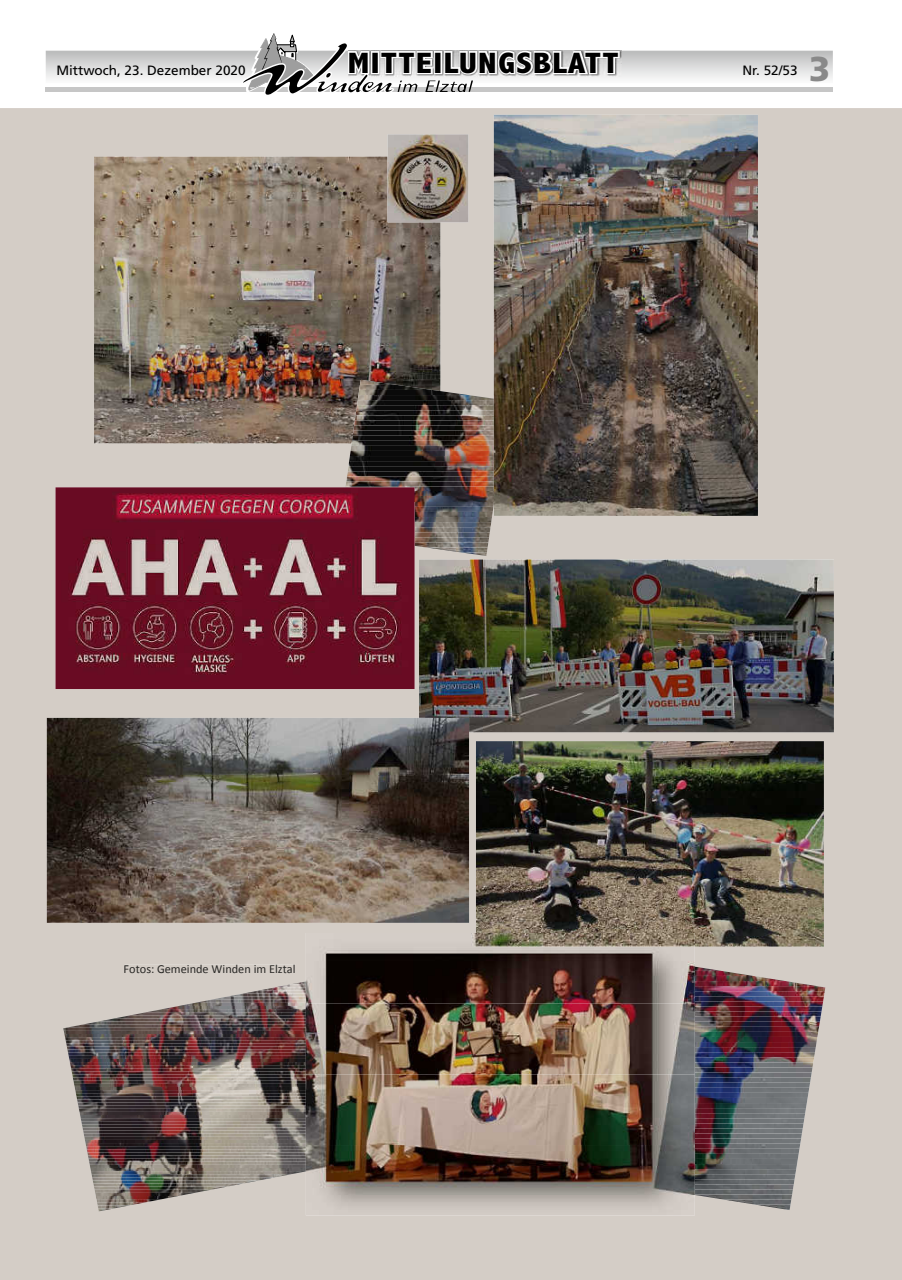
<style>
.page{position:relative;width:902px;height:1280px;background:#fff}
.page>*{position:absolute;margin:0;border:0;box-sizing:border-box;transform-origin:0 0}
.t1{font:900 34.5px "Frutiger";color:#898989}
.t2{font:800 condensed 29.7px "Abadi";letter-spacing:.04em;color:#000;scale:1.15 1}
.t3{font:13.5px "Frutiger";color:#000}
.t4{font:12.3px "Calibri";color:#282725}
</style>
<div class="page">
<svg style="left:46px;top:33px;width:786px;height:62px"></svg>
<div style="left:0;top:108px;width:901px;height:1172px;background:#d4cdc6"></div>
<img style="left:419px;top:559px;width:414px;height:173px">
<img style="left:94px;top:157px;width:346px;height:286px">
<img style="left:476px;top:741px;width:347px;height:206px">
<img style="left:360px;top:380px;width:36px;height:5px">
<img style="left:359px;top:385px;width:72px;height:5px">
<img style="left:358px;top:390px;width:109px;height:5px">
<img style="left:345px;top:395px;width:149px;height:97px">
<img style="left:414px;top:492px;width:80px;height:20px">
<img style="left:414px;top:512px;width:78px;height:15px">
<img style="left:414px;top:527px;width:76px;height:15px">
<img style="left:414px;top:542px;width:74px;height:5px">
<img style="left:427px;top:547px;width:60px;height:6px">
<img style="left:463px;top:553px;width:24px;height:3px">
<img style="left:47px;top:718px;width:422px;height:205px">
<img style="left:292px;top:981px;width:14px;height:3px">
<img style="left:276px;top:984px;width:30px;height:3px">
<img style="left:260px;top:987px;width:46px;height:3px">
<img style="left:243px;top:990px;width:63px;height:3px">
<img style="left:227px;top:993px;width:79px;height:4px">
<img style="left:211px;top:997px;width:95px;height:3px">
<img style="left:195px;top:1000px;width:111px;height:3px">
<img style="left:179px;top:1003px;width:127px;height:3px">
<img style="left:163px;top:1006px;width:143px;height:3px">
<img style="left:147px;top:1009px;width:159px;height:3px">
<img style="left:131px;top:1012px;width:175px;height:3px">
<img style="left:114px;top:1015px;width:192px;height:3px">
<img style="left:98px;top:1018px;width:208px;height:3px">
<img style="left:82px;top:1021px;width:224px;height:4px">
<img style="left:66px;top:1025px;width:240px;height:3px">
<img style="left:63px;top:1028px;width:243px;height:9px">
<img style="left:65px;top:1037px;width:241px;height:9px">
<img style="left:67px;top:1046px;width:239px;height:10px">
<img style="left:69px;top:1056px;width:237px;height:12px">
<img style="left:71px;top:1068px;width:235px;height:9px">
<img style="left:73px;top:1077px;width:233px;height:10px">
<img style="left:75px;top:1087px;width:231px;height:12px">
<img style="left:77px;top:1099px;width:229px;height:10px">
<img style="left:79px;top:1109px;width:227px;height:9px">
<img style="left:81px;top:1118px;width:225px;height:12px">
<img style="left:83px;top:1130px;width:223px;height:10px">
<img style="left:85px;top:1140px;width:221px;height:9px">
<img style="left:87px;top:1149px;width:219px;height:13px">
<img style="left:89px;top:1162px;width:217px;height:9px">
<img style="left:91px;top:1171px;width:215px;height:3px">
<img style="left:92px;top:1174px;width:199px;height:3px">
<img style="left:92px;top:1177px;width:183px;height:3px">
<img style="left:93px;top:1180px;width:166px;height:3px">
<img style="left:93px;top:1183px;width:150px;height:4px">
<img style="left:94px;top:1187px;width:132px;height:3px">
<img style="left:94px;top:1190px;width:116px;height:3px">
<img style="left:95px;top:1193px;width:99px;height:3px">
<img style="left:96px;top:1196px;width:82px;height:3px">
<img style="left:96px;top:1199px;width:66px;height:3px">
<img style="left:97px;top:1202px;width:49px;height:3px">
<img style="left:97px;top:1205px;width:33px;height:3px">
<img style="left:98px;top:1208px;width:16px;height:3px">
<img style="left:694px;top:967px;width:26px;height:4px">
<img style="left:694px;top:971px;width:58px;height:5px">
<img style="left:694px;top:976px;width:90px;height:5px">
<img style="left:694px;top:981px;width:122px;height:5px">
<img style="left:694px;top:986px;width:131px;height:10px">
<img style="left:694px;top:996px;width:129px;height:15px">
<img style="left:694px;top:1011px;width:127px;height:11px">
<img style="left:694px;top:1022px;width:125px;height:15px">
<img style="left:694px;top:1037px;width:123px;height:10px">
<img style="left:694px;top:1047px;width:121px;height:15px">
<img style="left:694px;top:1062px;width:119px;height:10px">
<img style="left:694px;top:1072px;width:117px;height:16px">
<img style="left:694px;top:1088px;width:115px;height:10px">
<img style="left:694px;top:1098px;width:113px;height:15px">
<img style="left:694px;top:1113px;width:111px;height:10px">
<img style="left:694px;top:1123px;width:109px;height:10px">
<img style="left:694px;top:1133px;width:107px;height:16px">
<img style="left:694px;top:1149px;width:105px;height:10px">
<img style="left:694px;top:1159px;width:103px;height:15px">
<img style="left:694px;top:1174px;width:101px;height:10px">
<img style="left:694px;top:1184px;width:99px;height:15px">
<img style="left:724px;top:1199px;width:67px;height:6px">
<img style="left:755px;top:1205px;width:35px;height:5px">
<img style="left:494px;top:115px;width:263px;height:401px">
<div style="left:125px;top:965px;width:170px;height:8px;background:#d4cdc6"></div>
<img style="left:387px;top:134px;width:81px;height:88px">
<img style="left:55px;top:487px;width:359px;height:202px">
<img style="left:306px;top:933px;width:388px;height:282px">
<p class="t3" style="left:56px;top:62px;width:191px">Mittwoch, 23. Dezember 2020</p>
<h2 class="t2" style="left:348px;top:47px;width:237px">MITTEILUNGSBLATT</h2>
<p class="t3" style="left:742px;top:62px;width:57px">Nr. 52/53</p>
<h1 class="t1" style="left:809px;top:48px;width:23px">3</h1>
<p class="t4" style="left:123px;top:961px;width:173px">Fotos: Gemeinde Winden im Elztal</p>
</div>
